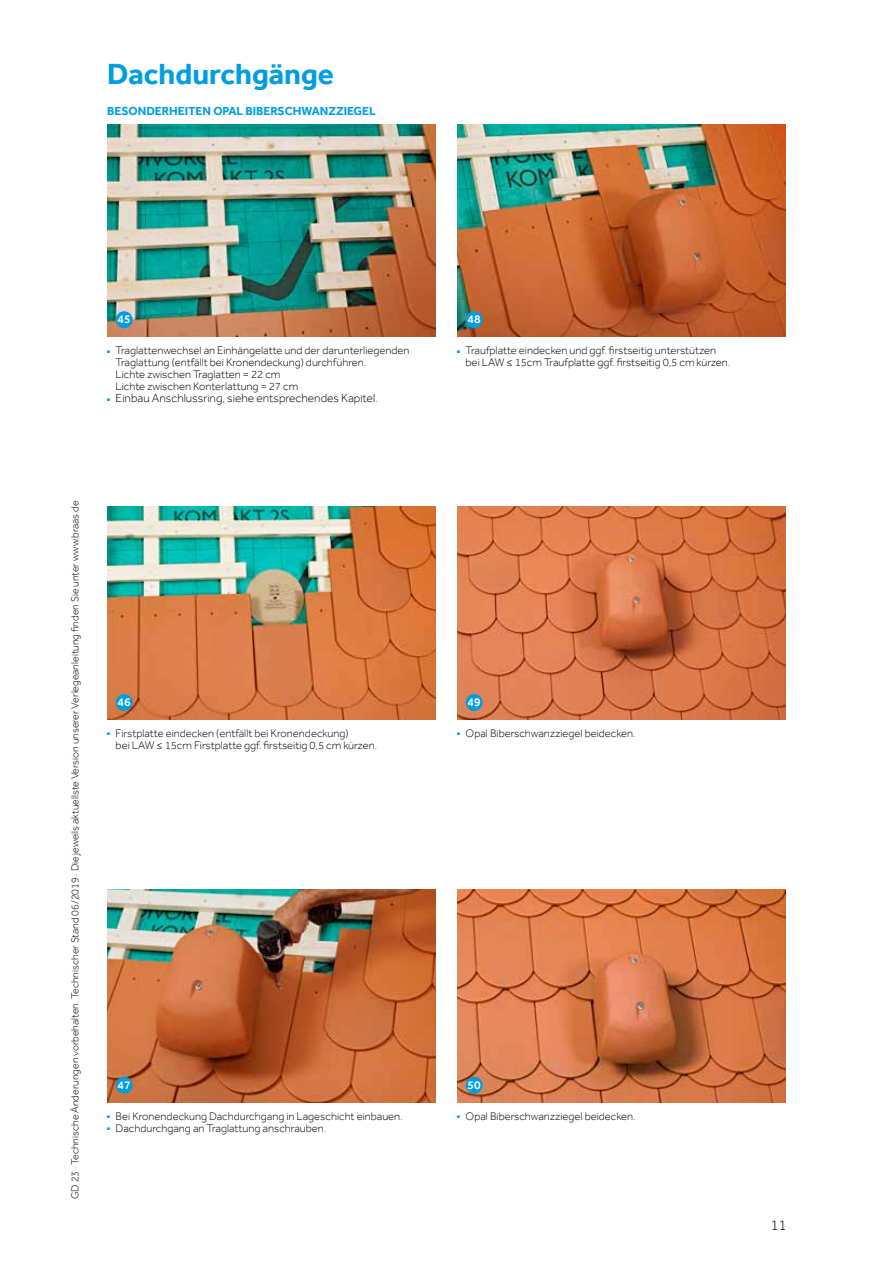
<style>
.page{position:relative;width:893px;height:1263px;background:#fff}
.page>*{position:absolute;margin:0;border:0;box-sizing:border-box;transform-origin:0 0}
.t1{font:700 30px "Effra";color:#009ee0}
.t2{font:300 15px "Effra";color:#000}
.t3{font:300 12px "Effra";color:#000}
.t4{font:700 12px "Effra";color:#009ee0}
.t5{font:500 12px "Effra";color:#fff}
.t6{font:300 11.25px/12px "Effra";color:#000}
.t7{font:300 10.5px "Effra";color:#000}
.s1{color:#009ee0}
</style>
<div class="page">
<img style="left:107px;top:124px;width:329px;height:213px">
<img style="left:107px;top:507px;width:329px;height:212px">
<img style="left:107px;top:890px;width:329px;height:212px">
<img style="left:457px;top:124px;width:329px;height:213px">
<img style="left:457px;top:507px;width:329px;height:212px">
<img style="left:457px;top:890px;width:329px;height:212px">
<div style="left:116px;top:311px;width:17px;height:17px;background:#009ee0;border-radius:50%"></div>
<div style="left:116px;top:694px;width:17px;height:17px;background:#009ee0;border-radius:50%"></div>
<div style="left:116px;top:1077px;width:17px;height:17px;background:#009ee0;border-radius:50%"></div>
<div style="left:466px;top:311px;width:17px;height:17px;background:#009ee0;border-radius:50%"></div>
<div style="left:466px;top:694px;width:17px;height:17px;background:#009ee0;border-radius:50%"></div>
<div style="left:466px;top:1077px;width:17px;height:17px;background:#009ee0;border-radius:50%"></div>
<h1 class="t1" style="left:107px;top:56px;width:228px">Dachdurchgänge</h1>
<p class="t4" style="left:107px;top:104px;width:270px">BESONDERHEITEN OPAL BIBERSCHWANZZIEGEL</p>
<p class="t5" style="left:118px;top:312px;width:15px">45</p>
<p class="t6" style="left:116px;top:344px;width:295px;text-indent:-9px"><span class="s1">■</span> Traglattenwechsel an Einhängelatte und der darunterliegenden Traglattung (entfällt bei Kronendeckung) durchführen.<br>Lichte zwischen Traglatten = 22 cm<br>Lichte zwischen Konterlattung = 27 cm</p>
<p class="t3" style="left:107px;top:391px;width:272px"><span class="s1">■</span> Einbau Anschlussring, siehe entsprechendes Kapitel.</p>
<p class="t7" style="left:69px;top:1199px;width:700px;rotate:-90deg">GD 23 · Technische Änderungen vorbehalten. Technischer Stand 06/2019 · Die jeweils aktuellste Version unserer Verlegeanleitung finden Sie unter www.braas.de</p>
<p class="t5" style="left:118px;top:695px;width:15px">46</p>
<p class="t6" style="left:116px;top:727px;width:263px;text-indent:-9px"><span class="s1">■</span> Firstplatte eindecken (entfällt bei Kronendeckung)<br>bei LAW ≤ 15cm Firstplatte ggf. firstseitig 0,5 cm kürzen.</p>
<p class="t5" style="left:118px;top:1078px;width:15px">47</p>
<p class="t6" style="left:107px;top:1110px;width:297px"><span class="s1">■</span> Bei Kronendeckung Dachdurchgang in Lageschicht einbauen.</p>
<p class="t6" style="left:107px;top:1122px;width:221px"><span class="s1">■</span> Dachdurchgang an Traglattung anschrauben.</p>
<p class="t5" style="left:468px;top:312px;width:15px">48</p>
<p class="t6" style="left:466px;top:344px;width:266px;text-indent:-9px"><span class="s1">■</span> Traufplatte eindecken und ggf. firstseitig unterstützen bei LAW ≤ 15cm Traufplatte ggf. firstseitig 0,5 cm kürzen.</p>
<p class="t5" style="left:468px;top:695px;width:15px">49</p>
<p class="t6" style="left:457px;top:727px;width:180px"><span class="s1">■</span> Opal Biberschwanzziegel beidecken.</p>
<p class="t5" style="left:468px;top:1078px;width:15px">50</p>
<p class="t6" style="left:457px;top:1110px;width:180px"><span class="s1">■</span> Opal Biberschwanzziegel beidecken.</p>
<h2 class="t2" style="left:770px;top:1216px;width:18px">11</h2>
</div>
